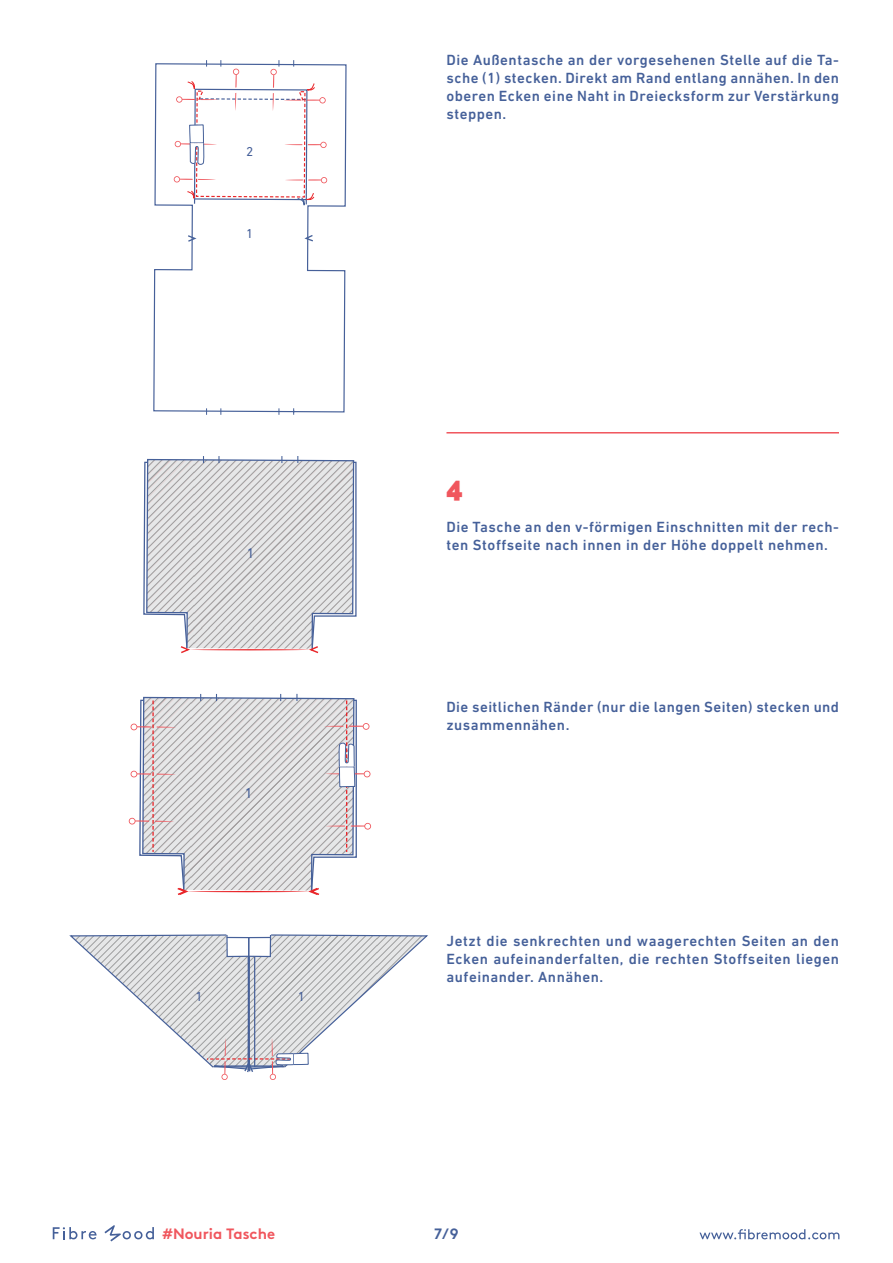
<style>
.page{position:relative;width:893px;height:1263px;background:#fff}
.page>*{position:absolute;margin:0;border:0;box-sizing:border-box;transform-origin:0 0}
.t1{font:900 28.5px "Raleway";color:#f0565d}
.t2{font:500 15px/18px "DIN Next LT Pro";letter-spacing:.035em;color:#456099;text-align:justify}
.t3{font:700 15px "Brown";color:#f0565d}
.t4{font:700 15px "Brown";color:#456099}
.t5{font:14.55px "DIN Next LT Pro";color:#466099}
.t6{font:14.25px "DIN Next LT Pro";color:#466099}
.t7{font:13.35px "DIN Next LT Pro";color:#466099}
.t8{font:13.05px "DIN Next LT Pro";color:#466099}
</style>
<div class="page">
<svg style="left:699px;top:1229px;width:140px;height:10px"></svg>
<svg style="left:53px;top:1227px;width:44px;height:12px"></svg>
<svg style="left:104px;top:1225px;width:50px;height:16px"></svg>
<hr style="left:446px;top:432px;width:393px;height:1px;background:#f0565d">
<svg style="left:143px;top:456px;width:214px;height:198px;background:#d7d7da"></svg>
<svg style="left:129px;top:694px;width:242px;height:201px"></svg>
<svg style="left:69px;top:934px;width:359px;height:146px"></svg>
<svg style="left:153px;top:60px;width:194px;height:355px"></svg>
<p class="t8" style="left:246px;top:144px;width:9px">2</p>
<p class="t8" style="left:246px;top:226px;width:9px">1</p>
<p class="t6" style="left:247px;top:545px;width:9px">1</p>
<p class="t5" style="left:245px;top:785px;width:9px">1</p>
<p class="t7" style="left:196px;top:989px;width:9px">1</p>
<p class="t7" style="left:298px;top:989px;width:9px">1</p>
<p class="t2" style="left:446px;top:51px;width:394px">Die Außentasche an der vorgesehenen Stelle auf die Ta&shy;sche (1) stecken. Direkt am Rand entlang annähen. In den oberen Ecken eine Naht in Dreiecksform zur Verstärkung steppen.</p>
<h1 class="t1" style="left:446px;top:471px;width:18px">4</h1>
<p class="t2" style="left:446px;top:518px;width:394px">Die Tasche an den v-förmigen Einschnitten mit der rech&shy;ten Stoffseite nach innen in der Höhe doppelt nehmen.</p>
<p class="t2" style="left:446px;top:698px;width:394px">Die seitlichen Ränder (nur die langen Seiten) stecken und zusammennähen.</p>
<p class="t2" style="left:446px;top:932px;width:394px">Jetzt die senkrechten und waagerechten Seiten an den Ecken aufeinanderfalten, die rechten Stoffseiten liegen aufeinander. Annähen.</p>
<p class="t3" style="left:162px;top:1222px;width:114px">#Nouria Tasche</p>
<p class="t4" style="left:434px;top:1221px;width:26px">7/9</p>
</div>
